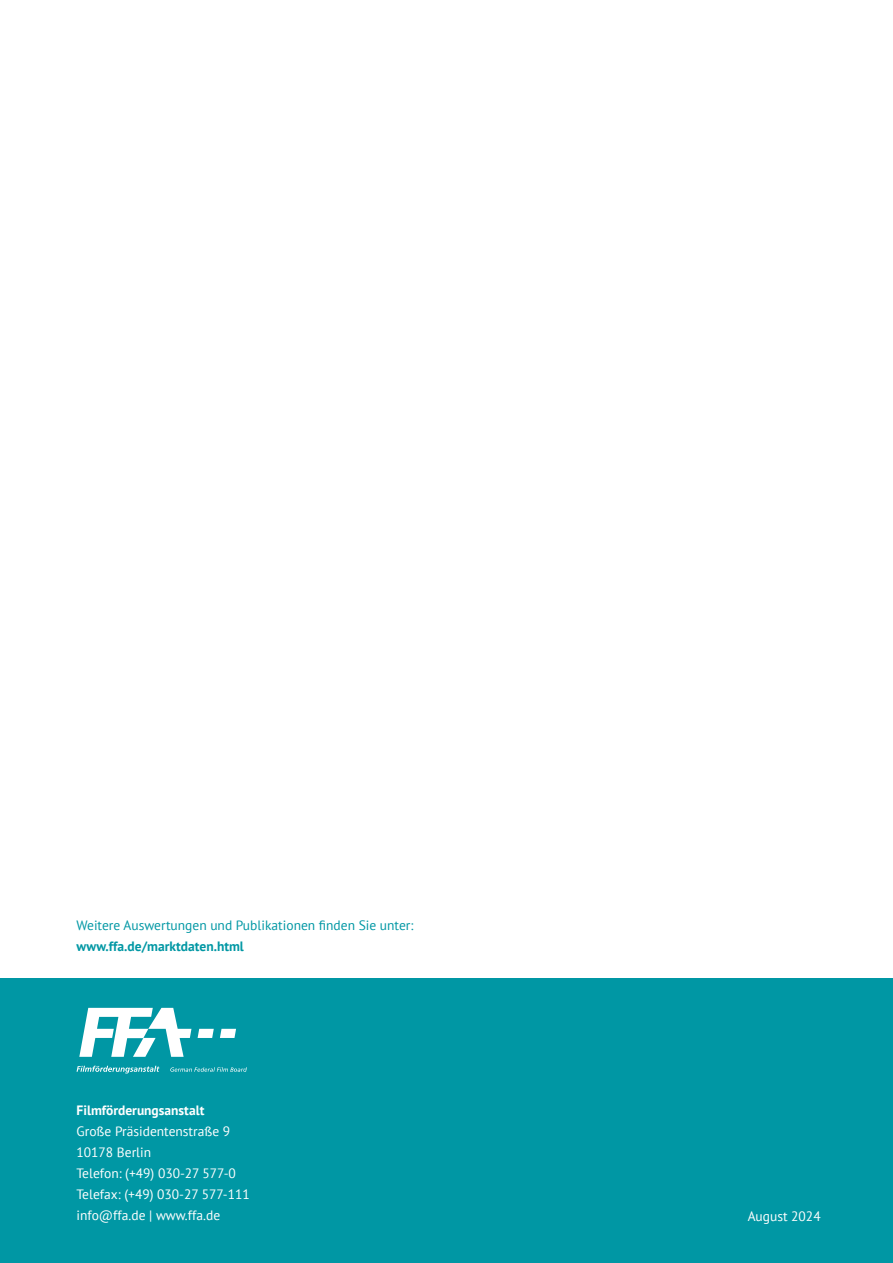
<style>
.page{position:relative;width:893px;height:1263px;background:#fff}
.page>*{position:absolute;margin:0;border:0;box-sizing:border-box;transform-origin:0 0}
.t1{font:13.5px/21px "PT Sans";color:#fff}
.t2{font:13.5px "PT Sans";color:#0097a4}
.t3{font:700 13.5px "PT Sans";color:#0097a4}
.t4{font:700 13.5px "PT Sans";color:#fff}
</style>
<div class="page">
<div style="left:0;top:978px;width:893px;height:285px;background:#0097a4"></div>
<svg style="left:77px;top:1066px;width:82px;height:7px"></svg>
<svg style="left:170px;top:1067px;width:77px;height:5px"></svg>
<svg style="left:198px;top:1029px;width:16px;height:9px"></svg>
<svg style="left:220px;top:1029px;width:16px;height:9px"></svg>
<svg style="left:79px;top:1008px;width:112px;height:49px"></svg>
<p class="t2" style="left:77px;top:916px;width:338px">Weitere Auswertungen und Publikationen finden Sie unter:</p>
<p class="t3" style="left:77px;top:937px;width:169px">www.ffa.de/marktdaten.html</p>
<p class="t4" style="left:77px;top:1101px;width:129px">Filmförderungsanstalt</p>
<p class="t1" style="left:77px;top:1120px;width:175px">Große Präsidentenstraße 9<br>10178 Berlin<br>Telefon: (+49) 030-27 577-0<br>Telefax: (+49) 030-27 577-111 info@ffa.de | www.ffa.de</p>
<p class="t1" style="left:748px;top:1205px;width:74px">August 2024</p>
</div>
